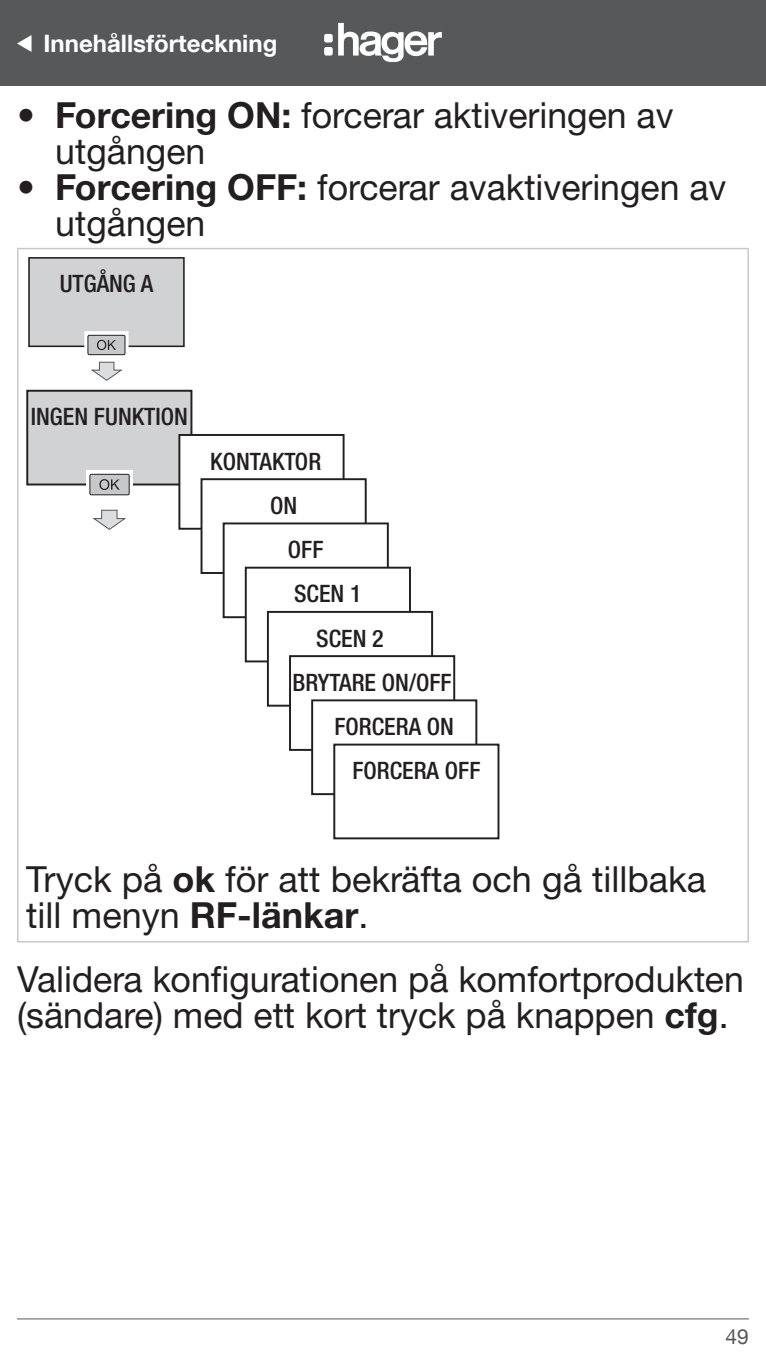
<style>
.page{position:relative;width:766px;height:1361px;background:#fff}
.page>*{position:absolute;margin:0;border:0;box-sizing:border-box;transform-origin:0 0}
.t1{font:36px/36px "Helvetica Neue LTW1 G";color:#231f20}
.t2{font:500 condensed 24px/44.1px "Helvetica Neue LT Com";color:#231f20}
.t3{font:700 24px "Helvetica Neue LT Com";color:#fff}
.t4{font:21px "Helvetica Neue LT Com";color:#57585a}
.s1{font-weight:700}
</style>
<div class="page">
<hr style="left:17px;top:1318px;width:731px;height:1px;background:#57585a">
<div style="left:0;top:0;width:765px;height:85px;background:#57585a"></div>
<svg style="left:324px;top:23px;width:117px;height:39px"></svg>
<hr style="left:17px;top:248px;width:731px;height:1px;background:#c7c8ca">
<hr style="left:17px;top:249px;width:2px;height:692px;background:#c7c8ca">
<hr style="left:747px;top:249px;width:1px;height:692px;background:#c7c8ca">
<hr style="left:17px;top:941px;width:731px;height:1px;background:#c7c8ca">
<div style="left:27px;top:391px;width:164px;height:93px;background:#d1d2d4"></div>
<div style="left:26px;top:390px;width:166px;height:95px;border:2px solid #231f20"></div>
<svg style="left:86px;top:470px;width:47px;height:26px"></svg>
<svg style="left:92px;top:509px;width:34px;height:21px"></svg>
<div style="left:29px;top:258px;width:155px;height:88px;background:#d1d2d4"></div>
<div style="left:28px;top:257px;width:157px;height:90px;border:2px solid #231f20"></div>
<svg style="left:84px;top:331px;width:44px;height:50px"></svg>
<div style="left:179px;top:435px;width:164px;height:94px;background:#fff"></div>
<div style="left:178px;top:434px;width:166px;height:96px;border:2px solid #231f20"></div>
<div style="left:201px;top:479px;width:164px;height:94px;background:#fff"></div>
<div style="left:200px;top:478px;width:166px;height:96px;border:2px solid #231f20"></div>
<div style="left:223px;top:523px;width:165px;height:94px;background:#fff"></div>
<div style="left:222px;top:522px;width:166px;height:96px;border:2px solid #231f20"></div>
<div style="left:246px;top:568px;width:164px;height:93px;background:#fff"></div>
<div style="left:245px;top:567px;width:166px;height:95px;border:2px solid #231f20"></div>
<div style="left:268px;top:612px;width:164px;height:93px;background:#fff"></div>
<div style="left:267px;top:611px;width:166px;height:95px;border:2px solid #231f20"></div>
<div style="left:290px;top:656px;width:164px;height:94px;background:#fff"></div>
<div style="left:289px;top:655px;width:166px;height:96px;border:2px solid #231f20"></div>
<div style="left:312px;top:700px;width:164px;height:94px;background:#fff"></div>
<div style="left:311px;top:699px;width:166px;height:96px;border:2px solid #231f20"></div>
<div style="left:334px;top:744px;width:164px;height:94px;background:#fff"></div>
<div style="left:333px;top:743px;width:166px;height:96px;border:2px solid #231f20"></div>
<p class="t3" style="left:44px;top:28px;width:235px">Innehållsförteckning</p>
<p class="t1" style="left:55px;top:97px;width:619px;text-indent:-38px"><span class="s1">• Forcering ON:</span> forcerar aktiveringen av utgången</p>
<p class="t1" style="left:55px;top:169px;width:672px;text-indent:-38px"><span class="s1">• Forcering OFF:</span> forcerar avaktiveringen av utgången</p>
<p class="t2" style="left:60px;top:262px;width:95px">UTGÅNG A</p>
<p class="t2" style="left:31px;top:395px;width:158px">INGEN FUNKTION</p>
<p class="t2" style="left:270px;top:439px;width:53px;text-indent:-60px">KONTAKTOR<br>ON</p>
<p class="t2" style="left:288px;top:527px;width:37px">OFF</p>
<p class="t2" style="left:294px;top:571px;width:69px">SCEN 1</p>
<p class="t2" style="left:316px;top:616px;width:69px">SCEN 2</p>
<p class="t2" style="left:292px;top:660px;width:161px">BRYTARE ON/OFF</p>
<p class="t2" style="left:334px;top:704px;width:121px">FORCERA ON</p>
<p class="t2" style="left:352px;top:748px;width:130px">FORCERA OFF</p>
<p class="t1" style="left:26px;top:861px;width:681px">Tryck på <span class="s1">ok</span> för att bekräfta och gå tillbaka till menyn <span class="s1">RF-länkar</span>.</p>
<p class="t1" style="left:17px;top:961px;width:728px">Validera konfigurationen på komfortprodukten (sändare) med ett kort tryck på knappen <span class="s1">cfg</span>.</p>
<p class="t4" style="left:725px;top:1323px;width:25px">49</p>
</div>
